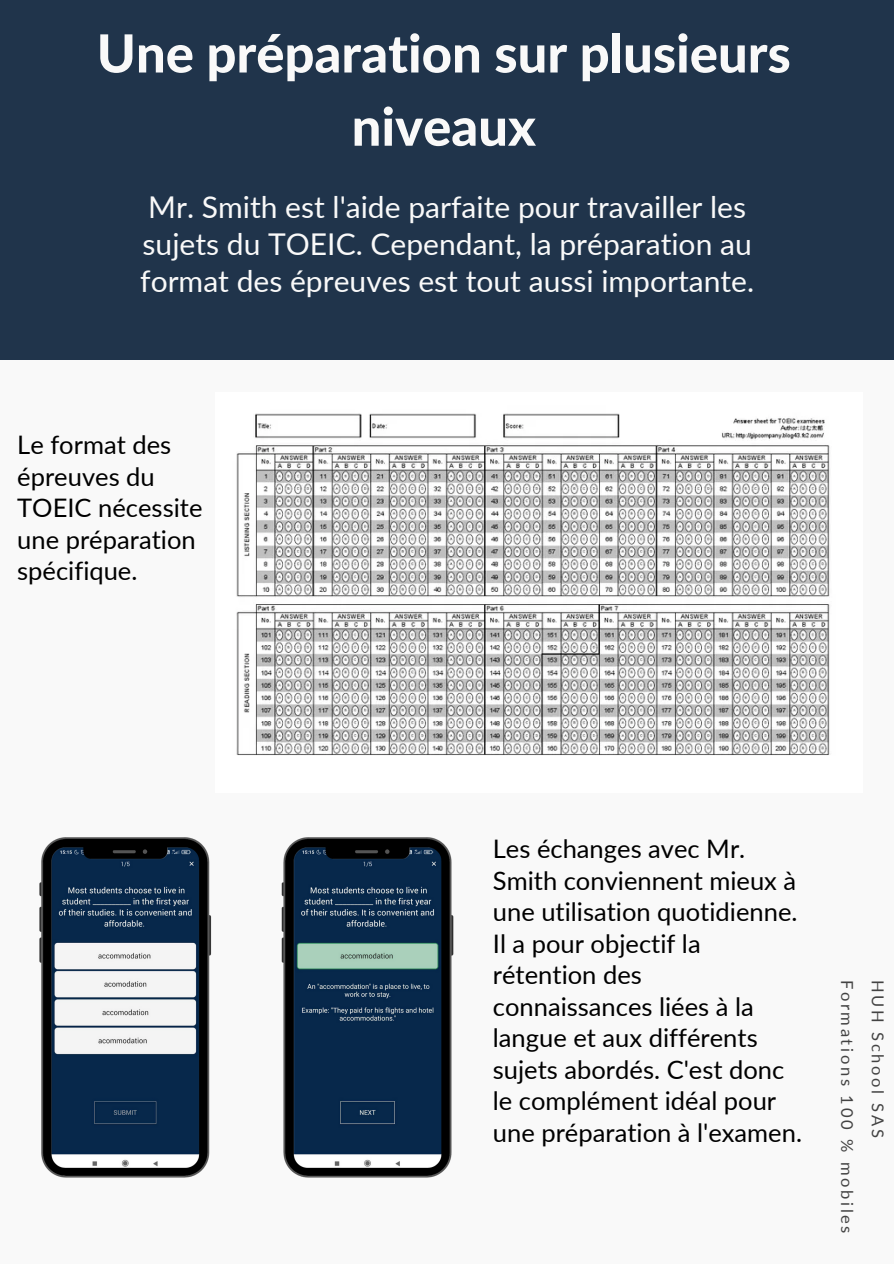
<style>
.page{position:relative;width:894px;height:1264px;background:#fff}
.page>*{position:absolute;margin:0;border:0;box-sizing:border-box;transform-origin:0 0}
.t1{font:800 52.5px/73.2px "Lato";color:#f9f9f9;text-align:center}
.t2{font:30px/37.2px "Lato";color:#f9f9f9}
.t3{font:25.5px/31.5px "Lato";color:#000}
.t4{font:16.5px "Lato";letter-spacing:.16em;color:#434343}
</style>
<div class="page">
<div style="left:0;top:0;width:893px;height:1263px;background:#f9f9f9"></div>
<div style="left:0;top:0;width:893px;height:360px;background:#20344b"></div>
<img style="left:236px;top:413px;width:594px;height:342px">
<img style="left:39px;top:837px;width:415px;height:341px">
<p class="t1" style="left:97px;top:16px;width:695px">Une préparation sur plusieurs niveaux</p>
<p class="t2" style="left:140px;top:188px;width:615px">Mr. Smith est l'aide parfaite pour travailler les sujets du TOEIC. Cependant, la préparation au format des épreuves est tout aussi importante.</p>
<p class="t3" style="left:17px;top:428px;width:187px">Le format des épreuves du<br>TOEIC nécessite une préparation spécifique.</p>
<p class="t3" style="left:492px;top:832px;width:310px">Les échanges avec Mr.<br>Smith conviennent mieux à une utilisation quotidienne.<br>Il a pour objectif la rétention des connaissances liées à la langue et aux différents sujets abordés. C'est donc le complément idéal pour une préparation à l'examen.</p>
<p class="t4" style="left:857px;top:979px;width:255px;rotate:90deg">Formations 100 % mobiles</p>
<p class="t4" style="left:887px;top:979px;width:160px;rotate:90deg">HUH School SAS</p>
</div>
